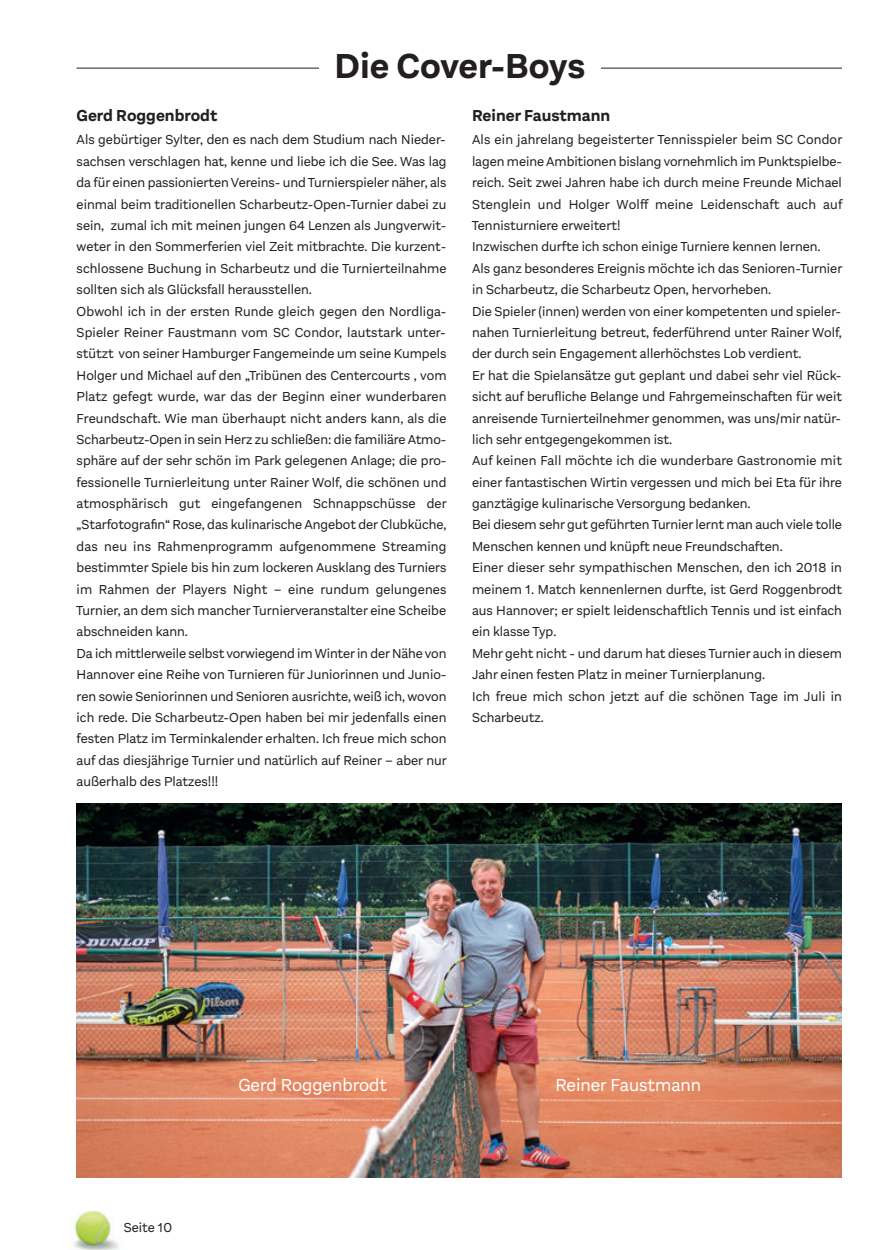
<style>
.page{position:relative;width:880px;height:1250px;background:#fff}
.page>*{position:absolute;margin:0;border:0;box-sizing:border-box;transform-origin:0 0}
.t1{font:700 36px "Aestetico";color:#231f20}
.t2{font:18px "Aestetico";color:#fff}
.t3{font:700 16.5px "Aestetico";color:#231f20}
.t4{font:13.5px/21.5px "Aestetico";color:#231f20}
</style>
<div class="page">
<img style="left:69px;top:1211px;width:50px;height:39px">
<hr style="left:77px;top:68px;width:765px;height:1px;background:#231f20">
<div style="left:319px;top:43px;width:282px;height:52px;background:#fff"></div>
<img style="left:77px;top:803px;width:765px;height:374px">
<h1 class="t1" style="left:335px;top:52px;width:252px">Die Cover-Boys</h1>
<p class="t3" style="left:77px;top:109px;width:142px">Gerd Roggenbrodt</p>
<p class="t4" style="left:76px;top:130px;width:372px">Als gebürtiger Sylter, den es nach dem Studium nach Nieder&shy;sachsen verschlagen hat, kenne und liebe ich die See. Was lag da für einen passionierten Vereins- und Turnierspieler näher, als einmal beim traditionellen Scharbeutz-Open-Turnier dabei zu sein, zumal ich mit meinen jungen 64 Lenzen als Jungverwit&shy;weter in den Sommerferien viel Zeit mitbrachte. Die kurzent&shy;schlossene Buchung in Scharbeutz und die Turnierteilnahme sollten sich als Glücksfall herausstellen.<br>Obwohl ich in der ersten Runde gleich gegen den Nordliga-Spieler Reiner Faustmann vom SC Condor, lautstark unter&shy;stützt von seiner Hamburger Fangemeinde um seine Kumpels Holger und Michael auf den „Tribünen des Centercourts , vom Platz gefegt wurde, war das der Beginn einer wunderbaren Freundschaft. Wie man überhaupt nicht anders kann, als die Scharbeutz-Open in sein Herz zu schließen: die familiäre Atmo&shy;sphäre auf der sehr schön im Park gelegenen Anlage; die pro&shy;fessionelle Turnierleitung unter Rainer Wolf, die schönen und atmosphärisch gut eingefangenen Schnappschüsse der „Starfotografin“ Rose, das kulinarische Angebot der Clubküche, das neu ins Rahmenprogramm aufgenommene Streaming bestimmter Spiele bis hin zum lockeren Ausklang des Turniers im Rahmen der Players Night – eine rundum gelungenes Turnier, an dem sich mancher Turnierveranstalter eine Scheibe abschneiden kann.<br>Da ich mittlerweile selbst vorwiegend im Winter in der Nähe von Hannover eine Reihe von Turnieren für Juniorinnen und Junio&shy;ren sowie Seniorinnen und Senioren ausrichte, weiß ich, wovon ich rede. Die Scharbeutz-Open haben bei mir jedenfalls einen festen Platz im Terminkalender erhalten. Ich freue mich schon auf das diesjährige Turnier und natürlich auf Reiner – aber nur außerhalb des Platzes!!!</p>
<p class="t3" style="left:472px;top:109px;width:140px">Reiner Faustmann</p>
<p class="t4" style="left:472px;top:130px;width:372px">Als ein jahrelang begeisterter Tennisspieler beim SC Condor lagen meine Ambitionen bislang vornehmlich im Punktspielbe&shy;reich. Seit zwei Jahren habe ich durch meine Freunde Michael Stenglein und Holger Wolff meine Leidenschaft auch auf Tennisturniere erweitert!<br>Inzwischen durfte ich schon einige Turniere kennen lernen.<br>Als ganz besonderes Ereignis möchte ich das Senioren-Turnier in Scharbeutz, die Scharbeutz Open, hervorheben.<br>Die Spieler (innen) werden von einer kompetenten und spieler&shy;nahen Turnierleitung betreut, federführend unter Rainer Wolf, der durch sein Engagement allerhöchstes Lob verdient.<br>Er hat die Spielansätze gut geplant und dabei sehr viel Rück&shy;sicht auf berufliche Belange und Fahrgemeinschaften für weit anreisende Turnierteilnehmer genommen, was uns/mir natür&shy;lich sehr entgegengekommen ist.<br>Auf keinen Fall möchte ich die wunderbare Gastronomie mit einer fantastischen Wirtin vergessen und mich bei Eta für ihre ganztägige kulinarische Versorgung bedanken.<br>Bei diesem sehr gut geführten Turnier lernt man auch viele tolle Menschen kennen und knüpft neue Freundschaften.<br>Einer dieser sehr sympathischen Menschen, den ich 2018 in meinem 1. Match kennenlernen durfte, ist Gerd Roggenbrodt aus Hannover; er spielt leidenschaftlich Tennis und ist einfach ein klasse Typ.<br>Mehr geht nicht - und darum hat dieses Turnier auch in diesem Jahr einen festen Platz in meiner Turnierplanung.<br>Ich freue mich schon jetzt auf die schönen Tage im Juli in Scharbeutz.</p>
<p class="t4" style="left:124px;top:1217px;width:50px">Seite 10</p>
<h2 class="t2" style="left:238px;top:1078px;width:150px">Gerd Roggenbrodt</h2>
<h2 class="t2" style="left:555px;top:1078px;width:147px">Reiner Faustmann</h2>
</div>
